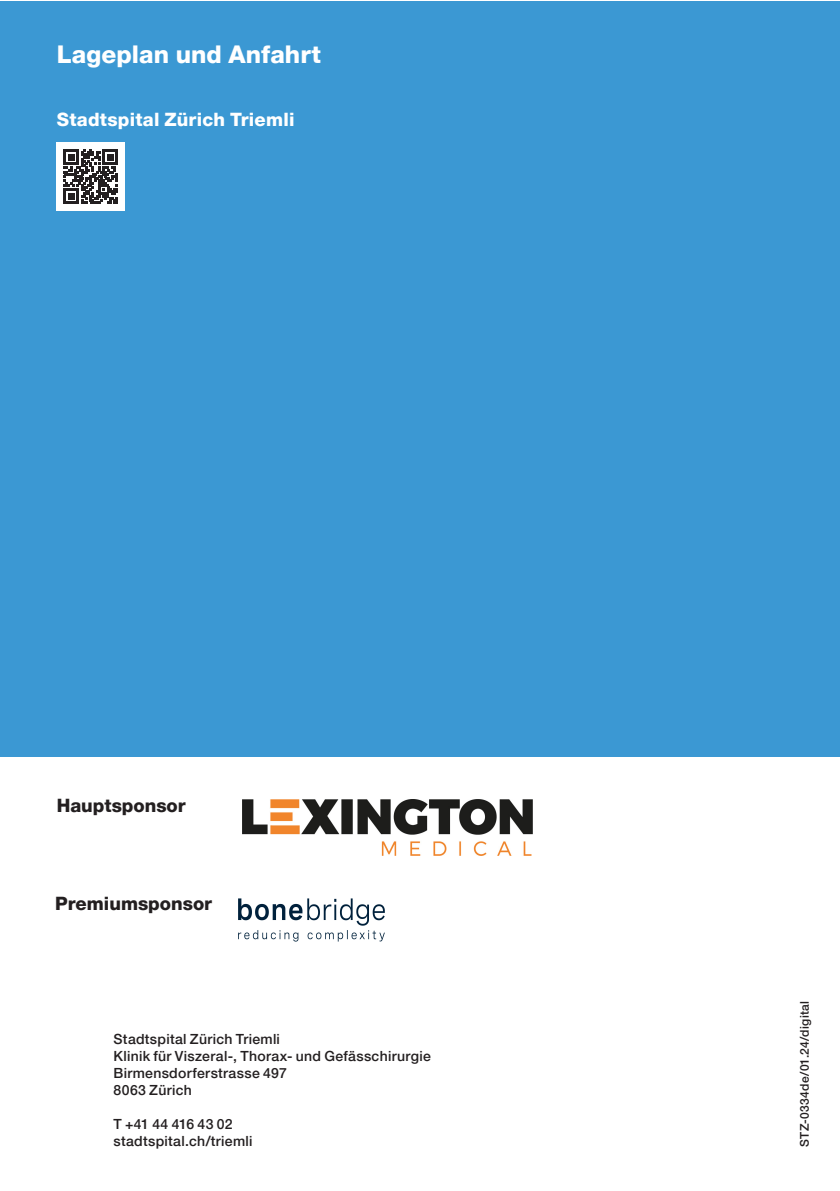
<style>
.page{position:relative;width:840px;height:1191px;background:#fff}
.page>*{position:absolute;margin:0;border:0;box-sizing:border-box;transform-origin:0 0}
.t1{font:800 24.4px "Helvetica Neue LT Pro";letter-spacing:.005em;color:#fff}
.t2{font:800 18.4px "Helvetica Neue LT Pro";color:#231f20}
.t3{font:800 18.4px "Helvetica Neue LT Pro";letter-spacing:.01em;color:#fff}
.t4{font:500 14px/17px "Helvetica Neue LT Pro";letter-spacing:.02em;color:#231f20}
.t5{font:500 12px "Helvetica Neue LT Pro";letter-spacing:.025em;color:#231f20}
</style>
<div class="page">
<div style="left:0;top:1px;width:839px;height:755px;background:#3b98d3"></div>
<div style="left:57px;top:142px;width:68px;height:69px;background:#fff"></div>
<svg style="left:64px;top:149px;width:54px;height:55px"></svg>
<img style="left:242px;top:799px;width:289px;height:56px">
<img style="left:238px;top:898px;width:147px;height:44px">
<h1 class="t1" style="left:57px;top:40px;width:265px">Lageplan und Anfahrt</h1>
<h2 class="t3" style="left:57px;top:108px;width:239px">Stadtspital Zürich Triemli</h2>
<h2 class="t2" style="left:57px;top:794px;width:130px">Hauptsponsor</h2>
<h2 class="t2" style="left:55px;top:892px;width:158px">Premiumsponsor</h2>
<p class="t4" style="left:113px;top:1030px;width:318px">Stadtspital Zürich Triemli<br>Klinik für Viszeral-, Thorax- und Gefässchirurgie<br>Birmensdorferstrasse 497<br>8063 Zürich</p>
<p class="t4" style="left:113px;top:1115px;width:140px">T +41 44 416 43 02 stadtspital.ch/triemli</p>
<p class="t5" style="left:796px;top:1146px;width:147px;rotate:-90deg">STZ-0334de/01.24/digital</p>
</div>
